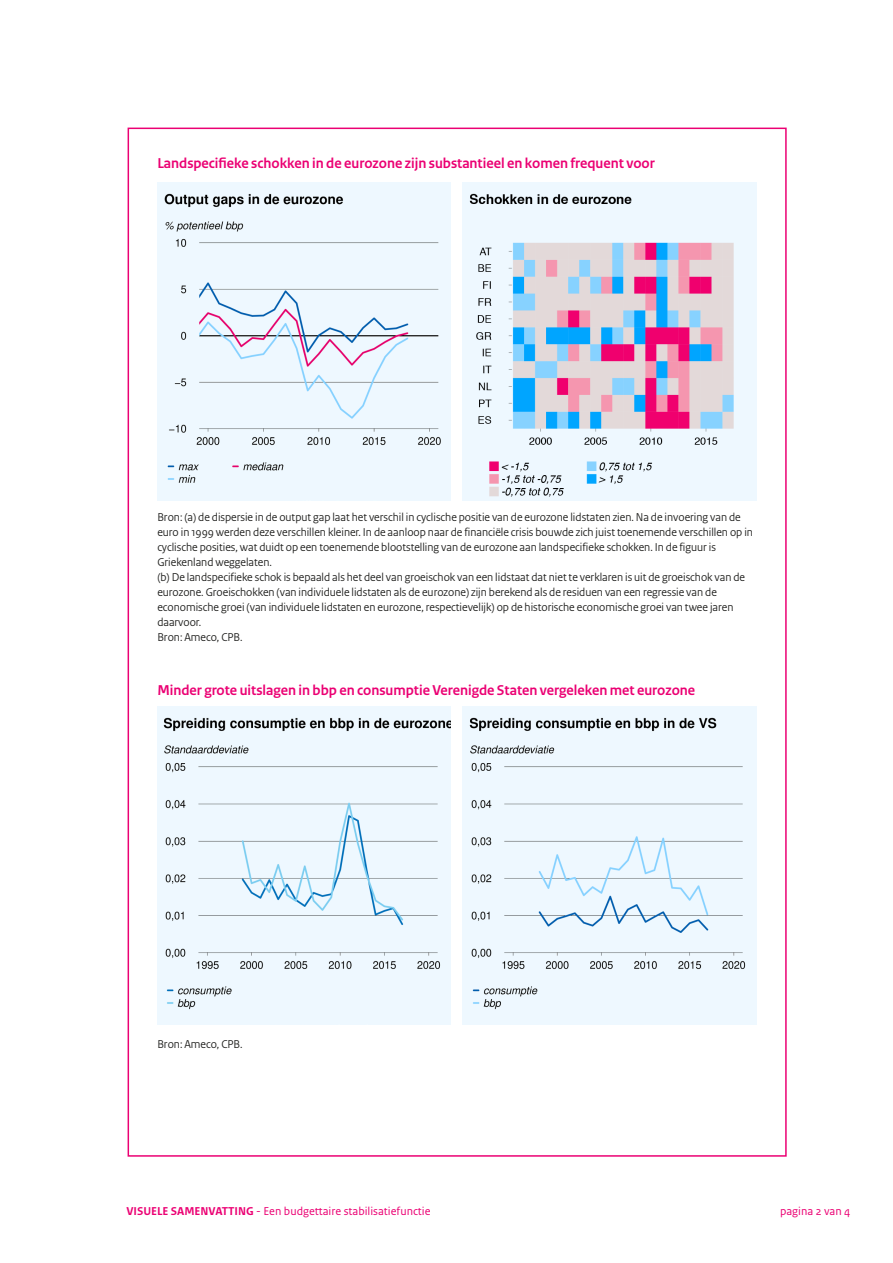
<style>
.page{position:relative;width:893px;height:1263px;background:#fff}
.page>*{position:absolute;margin:0;border:0;box-sizing:border-box;transform-origin:0 0}
.CPB_binnenwerk_kop_2{font:700 15px "Rijksoverheid Sans Heading";color:#eb0073}
.CPB_binnenwerk_kop_2-2{font:12px/15px "Rijksoverheid Sans Heading";color:#1d1d1b}
.t1{font:12px "Rijksoverheid Sans Text";color:#eb0073}
.s1{font-weight:700}
</style>
<div class="page">
<img style="left:157px;top:183px;width:294px;height:317px">
<img style="left:157px;top:707px;width:294px;height:318px">
<img style="left:463px;top:183px;width:293px;height:318px">
<img style="left:463px;top:707px;width:293px;height:318px">
<p class="CPB_binnenwerk_kop_2" style="left:157px;top:155px;width:499px">Landspecifieke schokken in de eurozone zijn substantieel en komen frequent voor</p>
<p class="CPB_binnenwerk_kop_2-2" style="left:157px;top:510px;width:597px">Bron: (a) de dispersie in de output gap laat het verschil in cyclische positie van de eurozone lidstaten zien. Na de invoering van de euro in 1999 werden deze verschillen kleiner. In de aanloop naar de financiële crisis bouwde zich juist toenemende verschillen op in cyclische posities, wat duidt op een toenemende blootstelling van de eurozone aan landspecifieke schokken. In de figuur is Griekenland weggelaten.<br>(b) De landspecifieke schok is bepaald als het deel van groeischok van een lidstaat dat niet te verklaren is uit de groeischok van de eurozone. Groeischokken (van individuele lidstaten als de eurozone) zijn berekend als de residuen van een regressie van de economische groei (van individuele lidstaten en eurozone, respectievelijk) op de historische economische groei van twee jaren daarvoor.<br>Bron: Ameco, CPB.</p>
<p class="CPB_binnenwerk_kop_2" style="left:157px;top:681px;width:539px">Minder grote uitslagen in bbp en consumptie Verenigde Staten vergeleken met eurozone</p>
<p class="CPB_binnenwerk_kop_2-2" style="left:157px;top:1037px;width:87px">Bron: Ameco, CPB.</p>
<p class="t1" style="left:126px;top:1204px;width:306px"><span class="s1">VISUELE SAMENVATTING</span> - Een budgettaire stabilisatiefunctie</p>
<p class="t1" style="left:780px;top:1204px;width:72px">pagina 2 van 4</p>
</div>
